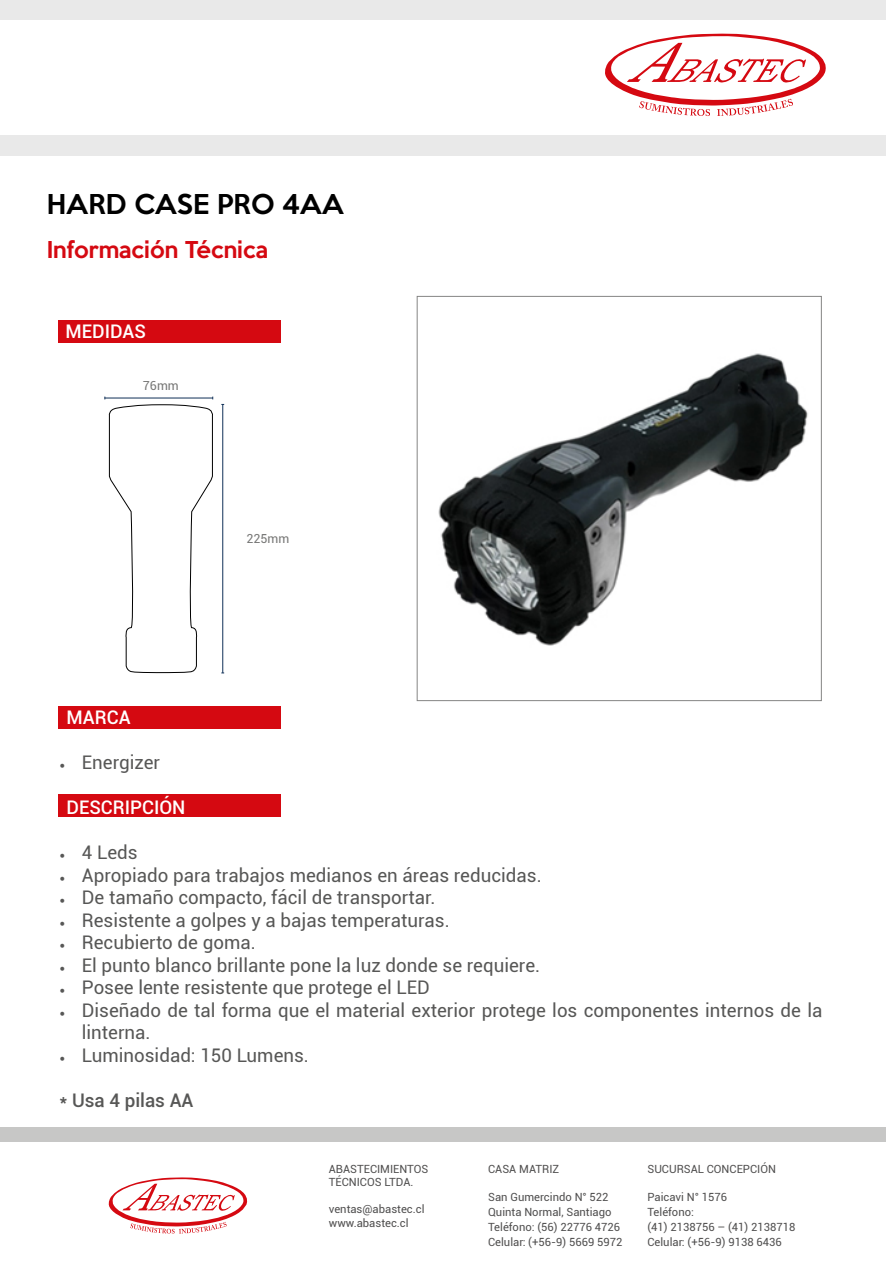
<style>
.page{position:relative;width:886px;height:1276px;background:#fff}
.page>*{position:absolute;margin:0;border:0;box-sizing:border-box;transform-origin:0 0}
.t1{font:500 25px "Keep Calm";color:#000}
.t2{font:500 21.25px "Keep Calm";color:#d50911}
.t3{font:18.75px/22.5px "Roboto";color:#575756}
.t4{font:500 18.75px "Roboto";color:#fff}
.t5{font:500 18.75px "Roboto";color:#575756}
.t6{font:12.5px "Roboto";color:#777776}
.t7{font:11.25px "Roboto";color:#504f4f}
.s1{font-family:"Minion Pro";font-size:15px}
</style>
<div class="page">
<div style="left:0;top:0;width:886px;height:155px;background:#e9e9e9"></div>
<div style="left:0;top:20px;width:886px;height:115px;background:#fff"></div>
<div style="left:58px;top:794px;width:223px;height:23px;background:#d50911"></div>
<div style="left:58px;top:705px;width:223px;height:23px;background:#d50911"></div>
<div style="left:58px;top:320px;width:223px;height:23px;background:#d50911"></div>
<div style="left:1px;top:1127px;width:885px;height:14px;background:#c7c7c6"></div>
<svg style="left:108px;top:1177px;width:140px;height:56px"></svg>
<svg style="left:605px;top:33px;width:221px;height:83px"></svg>
<img style="left:438px;top:353px;width:370px;height:293px">
<svg style="left:105px;top:396px;width:108px;height:277px"></svg>
<hr style="left:222px;top:404px;width:1px;height:269px;background:#103057">
<p class="t1" style="left:47px;top:182px;width:299px">HARD CASE PRO 4AA</p>
<p class="t2" style="left:47px;top:231px;width:223px">Información Técnica</p>
<p class="t4" style="left:65px;top:318px;width:82px">MEDIDAS</p>
<p class="t6" style="left:143px;top:377px;width:37px">76mm</p>
<p class="t6" style="left:246px;top:530px;width:44px">225mm</p>
<p class="t4" style="left:66px;top:704px;width:66px">MARCA</p>
<p class="t3" style="left:59px;top:750px;width:102px"><span class="s1">•</span> Energizer</p>
<p class="t4" style="left:66px;top:794px;width:121px">DESCRIPCIÓN</p>
<p class="t3" style="left:59px;top:840px;width:80px"><span class="s1">•</span> 4 Leds</p>
<p class="t3" style="left:59px;top:863px;width:484px"><span class="s1">•</span> Apropiado para trabajos medianos en áreas reducidas.</p>
<p class="t3" style="left:59px;top:885px;width:378px"><span class="s1">•</span> De tamaño compacto, fácil de transportar.</p>
<p class="t3" style="left:59px;top:908px;width:392px"><span class="s1">•</span> Resistente a golpes y a bajas temperaturas.</p>
<p class="t3" style="left:59px;top:930px;width:198px"><span class="s1">•</span> Recubierto de goma.</p>
<p class="t3" style="left:59px;top:953px;width:482px"><span class="s1">•</span> El punto blanco brillante pone la luz donde se requiere.</p>
<p class="t3" style="left:59px;top:975px;width:372px"><span class="s1">•</span> Posee lente resistente que protege el LED</p>
<p class="t3" style="left:82px;top:998px;width:742px;text-indent:-22px"><span class="s1">•</span> Diseñado de tal forma que el material exterior protege los componentes internos de la linterna.</p>
<p class="t3" style="left:59px;top:1043px;width:251px"><span class="s1">•</span> Luminosidad: 150 Lumens.</p>
<p class="t5" style="left:59px;top:1086px;width:136px">* Usa 4 pilas AA</p>
<p class="t7" style="left:329px;top:1161px;width:101px">ABASTECIMIENTOS</p>
<p class="t7" style="left:329px;top:1174px;width:86px">TÉCNICOS LTDA.</p>
<p class="t7" style="left:329px;top:1201px;width:97px">ventas@abastec.cl</p>
<p class="t7" style="left:329px;top:1215px;width:81px">www.abastec.cl</p>
<p class="t7" style="left:488px;top:1161px;width:73px">CASA MATRIZ</p>
<p class="t7" style="left:488px;top:1189px;width:122px">San Gumercindo N° 522</p>
<p class="t7" style="left:488px;top:1204px;width:125px">Quinta Normal, Santiago</p>
<p class="t7" style="left:488px;top:1219px;width:134px">Teléfono: (56) 22776 4726</p>
<p class="t7" style="left:488px;top:1234px;width:136px">Celular: (+56-9) 5669 5972</p>
<p class="t7" style="left:647px;top:1161px;width:130px">SUCURSAL CONCEPCIÓN</p>
<p class="t7" style="left:647px;top:1189px;width:81px">Paicavi N° 1576</p>
<p class="t7" style="left:647px;top:1204px;width:48px">Teléfono:</p>
<p class="t7" style="left:647px;top:1219px;width:149px">(41) 2138756 – (41) 2138718</p>
<p class="t7" style="left:647px;top:1234px;width:136px">Celular: (+56-9) 9138 6436</p>
</div>
